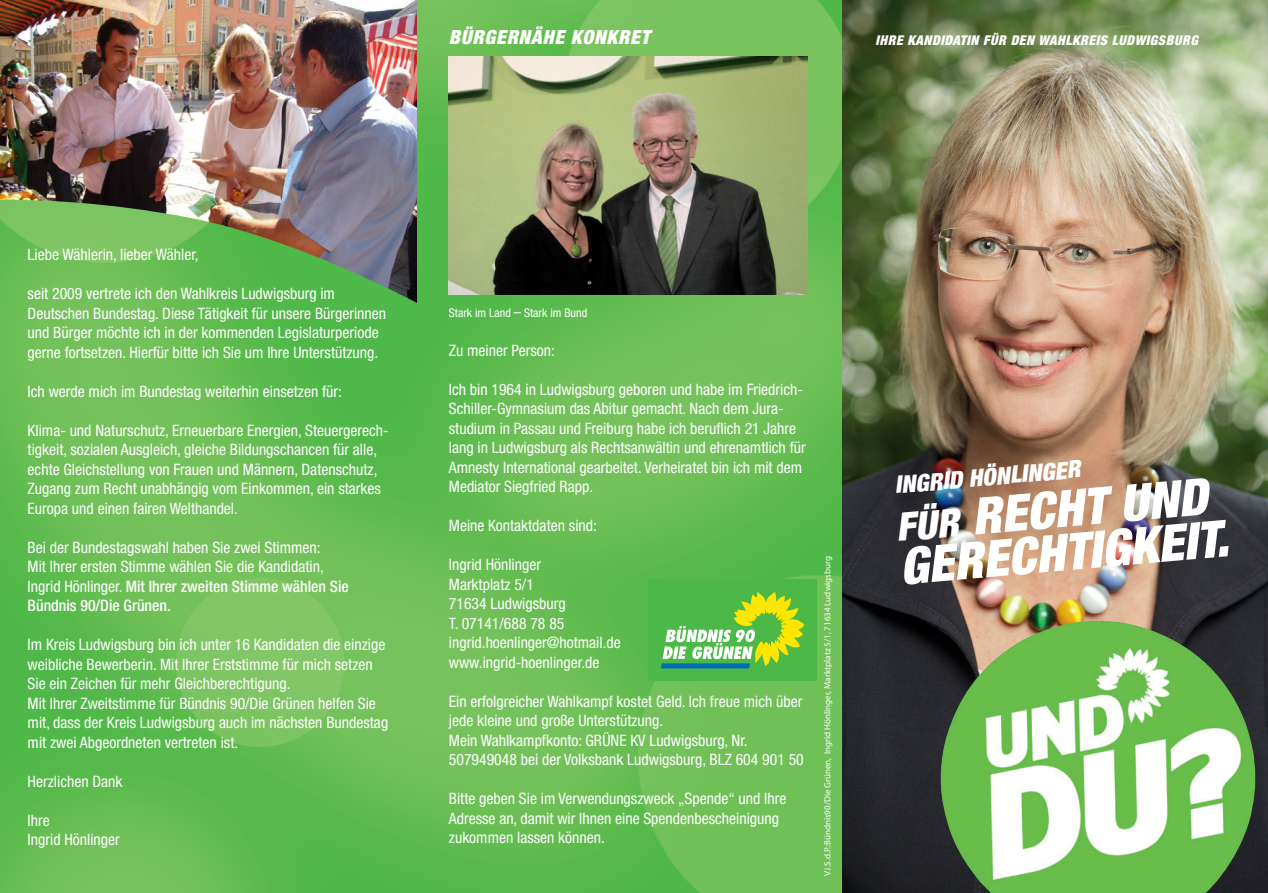
<style>
.page{position:relative;width:1268px;height:893px;background:#fff}
.page>*{position:absolute;margin:0;border:0;box-sizing:border-box;transform-origin:0 0}
.t1{font:italic 900 condensed 51px "Helvetica Neue LT Std";color:#fff}
.t2{font:italic 900 condensed 24px "Helvetica Neue LT Std";color:#fff}
.t3{font:italic 900 condensed 19.5px "Helvetica Neue LT Std";letter-spacing:.04em;color:#fff}
.t4{font:condensed 15.75px/19.5px "Helvetica Neue LT Std";color:#fff}
.t5{font:italic 900 condensed 13.5px "Helvetica Neue LT Std";letter-spacing:.04em;color:#fff}
.t6{font:condensed 12px "Helvetica Neue LT Std";color:#fff}
.t7{font:9px "Myriad Pro";color:#fff}
.s1{font-weight:500}
.s2{font-size:15px}
.s3{font-size:39px}
</style>
<div class="page">
<img style="left:0;top:0;width:1267px;height:893px">
<img style="left:449px;top:56px;width:358px;height:238px">
<div style="left:648px;top:580px;width:168px;height:101px;background:#4cb848"></div>
<svg style="left:661px;top:592px;width:143px;height:76px"></svg>
<img style="left:938px;top:621px;width:316px;height:272px">
<img style="left:0;top:0;width:417px;height:303px">
<p class="t3" style="left:449px;top:25px;width:202px">BÜRGERNÄHE KONKRET</p>
<p class="t5" style="left:875px;top:32px;width:324px">IHRE KANDIDATIN FÜR DEN WAHLKREIS LUDWIGSBURG</p>
<p class="t4" style="left:28px;top:245px;width:172px">Liebe Wählerin, lieber Wähler,</p>
<p class="t4" style="left:28px;top:284px;width:360px">seit 2009 vertrete ich den Wahlkreis Ludwigsburg im Deutschen Bundestag. Diese Tätigkeit für unsere Bürgerinnen und Bürger möchte ich in der kommenden Legislaturperiode gerne fortsetzen. Hierfür bitte ich Sie um Ihre Unterstützung.</p>
<p class="t4" style="left:28px;top:381px;width:316px">Ich werde mich im Bundestag weiterhin einsetzen für:</p>
<p class="t4" style="left:28px;top:420px;width:362px">Klima- und Naturschutz, Erneuerbare Energien, Steuergerech&shy;tigkeit, sozialen Ausgleich, gleiche Bildungschancen für alle, echte Gleichstellung von Frauen und Männern, Datenschutz, Zugang zum Recht unabhängig vom Einkommen, ein starkes Europa und einen fairen Welthandel.</p>
<p class="t4" style="left:28px;top:537px;width:294px">Bei der Bundestagswahl haben Sie zwei Stimmen:</p>
<p class="t4" style="left:28px;top:557px;width:322px">Mit Ihrer ersten Stimme wählen Sie die Kandidatin,<br>Ingrid Hönlinger. <span class="s1">Mit Ihrer zweiten Stimme wählen Sie<br>Bündnis 90/Die Grünen.</span></p>
<p class="t4" style="left:28px;top:635px;width:359px">Im Kreis Ludwigsburg bin ich unter 16 Kandidaten die einzige weibliche Bewerberin. Mit Ihrer Erststimme für mich setzen</p>
<p class="t4" style="left:28px;top:674px;width:264px">Sie ein Zeichen für mehr Gleichberechtigung.</p>
<p class="t4" style="left:28px;top:693px;width:362px">Mit Ihrer Zweitstimme für Bündnis 90/Die Grünen helfen Sie mit, dass der Kreis Ludwigsburg auch im nächsten Bundestag mit zwei Abgeordneten vertreten ist.</p>
<p class="t4" style="left:28px;top:771px;width:96px">Herzlichen Dank</p>
<p class="t4" style="left:28px;top:810px;width:24px">Ihre</p>
<p class="t4" style="left:28px;top:830px;width:94px">Ingrid Hönlinger</p>
<p class="t6" style="left:449px;top:305px;width:140px">Stark im Land <span class="s2">–</span> Stark im Bund</p>
<p class="t4" style="left:449px;top:340px;width:108px">Zu meiner Person:</p>
<p class="t4" style="left:449px;top:379px;width:358px">Ich bin 1964 in Ludwigsburg geboren und habe im Friedrich-Schiller-Gymnasium das Abitur gemacht. Nach dem Jura&shy;studium in Passau und Freiburg habe ich beruflich 21 Jahre lang in Ludwigsburg als Rechtsanwältin und ehrenamtlich für Amnesty International gearbeitet. Verheiratet bin ich mit dem Mediator Siegfried Rapp.</p>
<p class="t4" style="left:449px;top:516px;width:149px">Meine Kontaktdaten sind:</p>
<p class="t4" style="left:449px;top:555px;width:94px">Ingrid Hönlinger</p>
<p class="t4" style="left:449px;top:574px;width:86px">Marktplatz 5/1</p>
<p class="t4" style="left:449px;top:594px;width:118px">71634 Ludwigsburg</p>
<p class="t4" style="left:449px;top:613px;width:117px">T. 07141/688 78 85</p>
<p class="t4" style="left:449px;top:633px;width:173px">ingrid.hoenlinger@hotmail.de</p>
<p class="t4" style="left:449px;top:652px;width:152px">www.ingrid-hoenlinger.de</p>
<p class="t4" style="left:449px;top:691px;width:355px">Ein erfolgreicher Wahlkampf kostet Geld. Ich freue mich über jede kleine und große Unterstützung.</p>
<p class="t4" style="left:449px;top:730px;width:356px">Mein Wahlkampfkonto: GRÜNE KV Ludwigsburg, Nr.<br>507949048 bei der Volksbank Ludwigsburg, BLZ 604 901 50</p>
<p class="t4" style="left:449px;top:789px;width:339px">Bitte geben Sie im Verwendungszweck „Spende“ und Ihre<br>Adresse an, damit wir Ihnen eine Spendenbescheinigung zukommen lassen können.</p>
<p class="t7" style="left:821px;top:876px;width:321px;rotate:-90deg">V.i.S.d.P.:Bündnis90/Die Grünen, Ingrid Hönlinger, Marktplatz 5/1, 71634 Ludwigsburg</p>
<p class="t2" style="left:893px;top:470px;width:187px;rotate:-5deg">INGRID HÖNLINGER</p>
<p class="t1" style="left:892px;top:492px;width:314px;rotate:-5deg"><span class="s3">FÜR</span> RECHT UND</p>
<p class="t1" style="left:896px;top:535px;width:331px;rotate:-5deg">GERECHTIGKEIT.</p>
</div>
